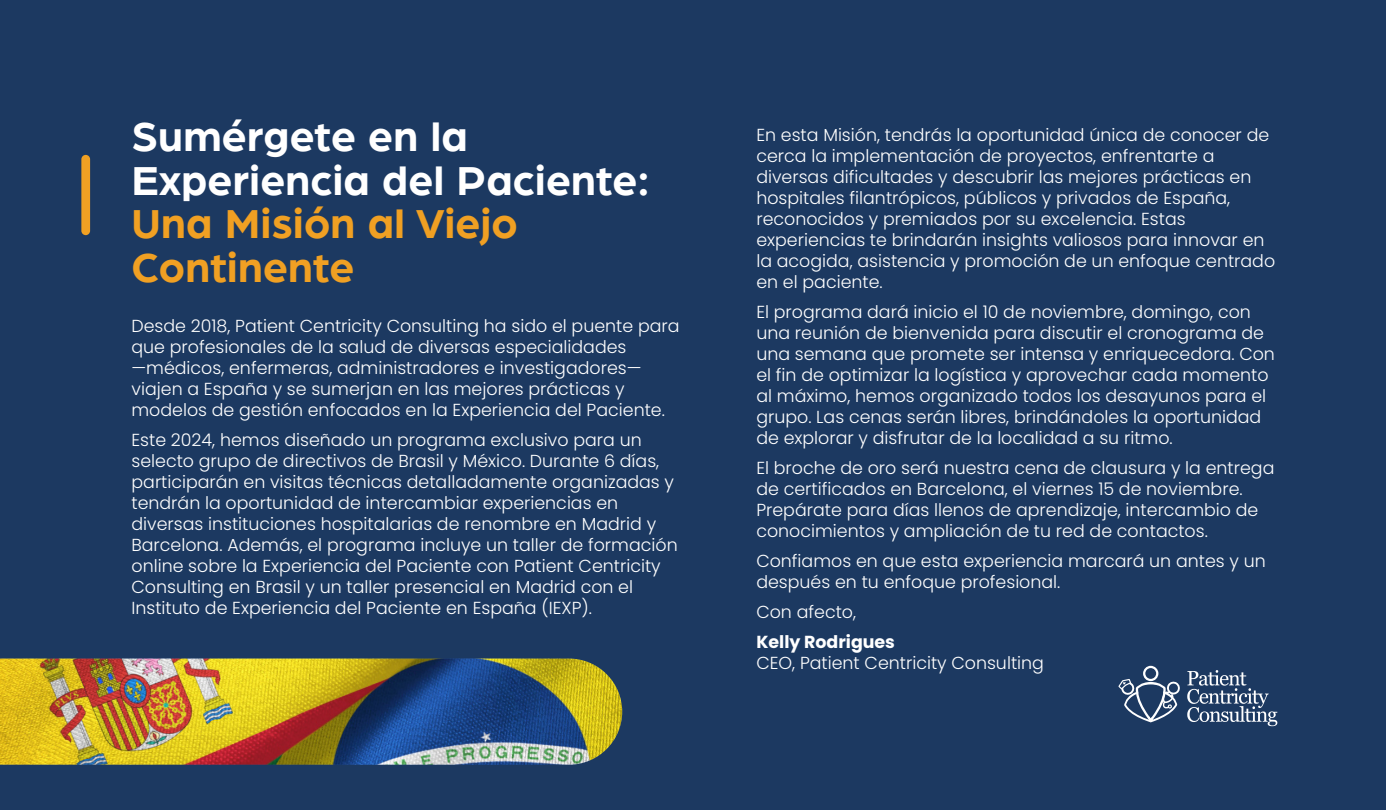
<style>
.page{position:relative;width:1386px;height:810px;background:#fff}
.page>*{position:absolute;margin:0;border:0;box-sizing:border-box;transform-origin:0 0}
.t1{font:700 43.5px/43.5px "Arboria";color:#fff}
.t2{font:700 43.5px/43.5px "Arboria";color:#f0a023}
.t3{font:300 17.4px/21px "Poppins";color:#fff}
.t4{font:700 17.4px "Poppins";color:#fff}
</style>
<div class="page">
<div style="left:0;top:0;width:1385px;height:810px;background:#1c3961"></div>
<svg style="left:0;top:658px;width:623px;height:53px"></svg>
<svg style="left:1187px;top:670px;width:90px;height:56px"></svg>
<svg style="left:1118px;top:666px;width:62px;height:56px"></svg>
<img style="left:0;top:659px;width:622px;height:106px">
<div style="left:81px;top:155px;width:9px;height:80px;background:#f0a023;border-radius:4px"></div>
<h1 class="t1" style="left:131px;top:112px;width:519px">Sumérgete en la<br>Experiencia del Paciente:</h1>
<h1 class="t2" style="left:131px;top:199px;width:388px">Una Misión al Viejo<br>Continente</h1>
<p class="t3" style="left:131px;top:316px;width:549px">Desde 2018, Patient Centricity Consulting ha sido el puente para que profesionales de la salud de diversas especialidades —médicos, enfermeras, administradores e investigadores— viajen a España y se sumerjan en las mejores prácticas y modelos de gestión enfocados en la Experiencia del Paciente.</p>
<p class="t3" style="left:131px;top:430px;width:547px">Este 2024, hemos diseñado un programa exclusivo para un selecto grupo de directivos de Brasil y México. Durante 6 días, participarán en visitas técnicas detalladamente organizadas y tendrán la oportunidad de intercambiar experiencias en diversas instituciones hospitalarias de renombre en Madrid y Barcelona. Además, el programa incluye un taller de formación online sobre la Experiencia del Paciente con Patient Centricity Consulting en Brasil y un taller presencial en Madrid con el Instituto de Experiencia del Paciente en España (IEXP).</p>
<p class="t3" style="left:756px;top:124px;width:520px">En esta Misión, tendrás la oportunidad única de conocer de cerca la implementación de proyectos, enfrentarte a diversas dificultades y descubrir las mejores prácticas en hospitales filantrópicos, públicos y privados de España, reconocidos y premiados por su excelencia. Estas experiencias te brindarán insights valiosos para innovar en la acogida, asistencia y promoción de un enfoque centrado en el paciente.</p>
<p class="t3" style="left:756px;top:301px;width:520px">El programa dará inicio el 10 de noviembre, domingo, con una reunión de bienvenida para discutir el cronograma de una semana que promete ser intensa y enriquecedora. Con el fin de optimizar la logística y aprovechar cada momento al máximo, hemos organizado todos los desayunos para el grupo. Las cenas serán libres, brindándoles la oportunidad de explorar y disfrutar de la localidad a su ritmo.</p>
<p class="t3" style="left:756px;top:457px;width:519px">El broche de oro será nuestra cena de clausura y la entrega de certificados en Barcelona, el viernes 15 de noviembre.<br>Prepárate para días llenos de aprendizaje, intercambio de conocimientos y ampliación de tu red de contactos.</p>
<p class="t3" style="left:756px;top:550px;width:511px">Confiamos en que esta experiencia marcará un antes y un después en tu enfoque profesional.</p>
<p class="t3" style="left:756px;top:601px;width:101px">Con afecto,</p>
<p class="t4" style="left:756px;top:631px;width:140px">Kelly Rodrigues</p>
<p class="t3" style="left:756px;top:652px;width:289px">CEO, Patient Centricity Consulting</p>
</div>
